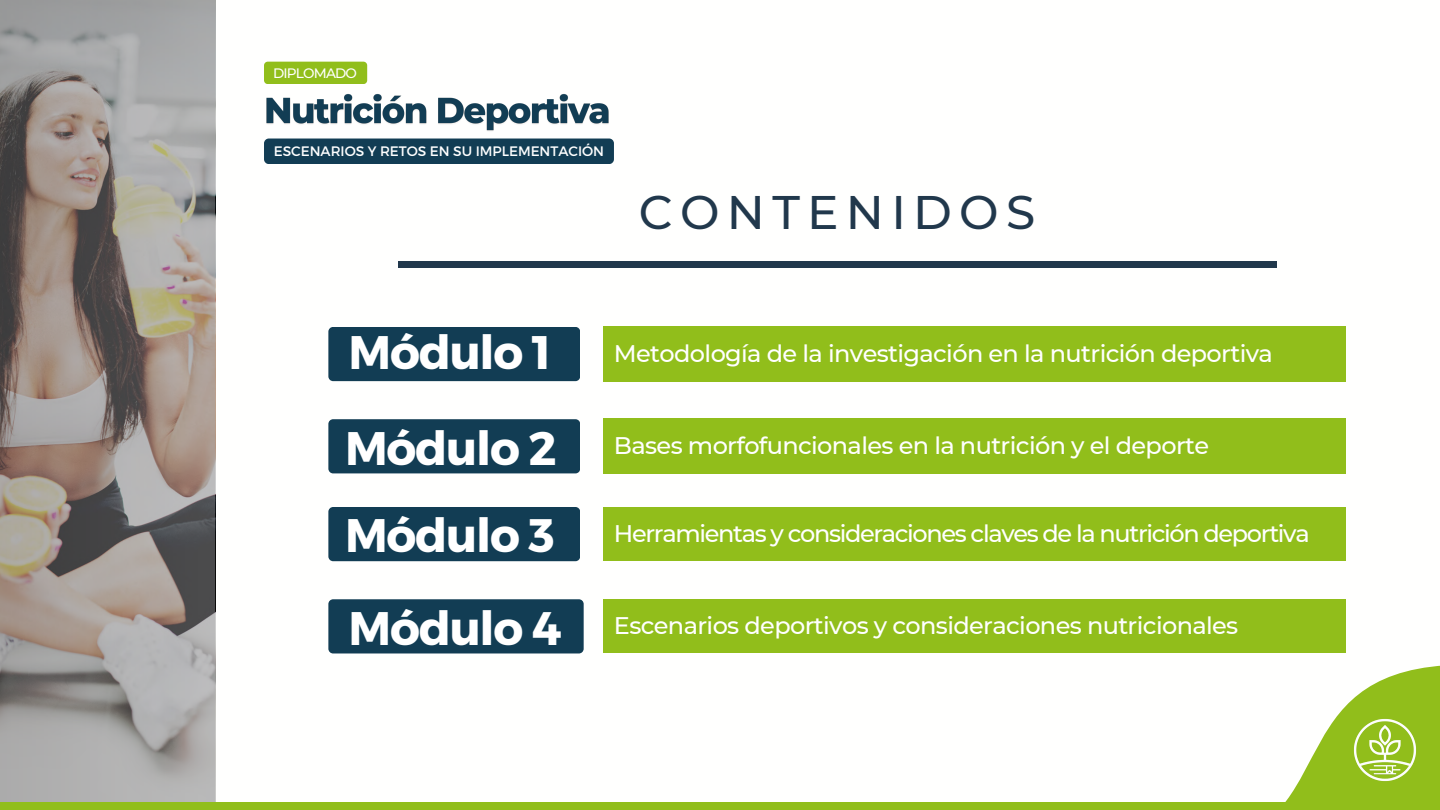
<style>
.page{position:relative;width:1440px;height:810px;background:#fff}
.page>*{position:absolute;margin:0;border:0;box-sizing:border-box;transform-origin:0 0}
.t1{font:700 47px "Montserrat";letter-spacing:-.025em;color:#fff}
.t2{font:500 47px "Montserrat";letter-spacing:.155em;color:#21384c}
.t3{font:500 24px "Montserrat";letter-spacing:-.025em;color:#fff}
.t4{font:500 24px "Montserrat";letter-spacing:-.055em;color:#fff}
.t5{font:13.7px "Montserrat";color:#fff}
.t6{font:500 13.6px "Montserrat";letter-spacing:-.06em;color:#fff}
</style>
<div class="page">
<svg style="left:0;top:0;width:214px;height:802px;background:#98918c"></svg>
<svg style="left:1285px;top:665px;width:155px;height:145px"></svg>
<img style="left:1343px;top:709px;width:84px;height:83px">
<div style="left:0;top:802px;width:1405px;height:8px;background:#91be1b"></div>
<div style="left:328px;top:327px;width:252px;height:54px;background:#123d54;border-radius:5px"></div>
<div style="left:398px;top:262px;width:878px;height:6px;background:#21384c"></div>
<div style="left:603px;top:326px;width:743px;height:56px;background:#91be1b"></div>
<div style="left:328px;top:419px;width:252px;height:54px;background:#123d54;border-radius:5px"></div>
<div style="left:603px;top:419px;width:743px;height:55px;background:#91be1b"></div>
<div style="left:328px;top:507px;width:252px;height:54px;background:#123d54;border-radius:5px"></div>
<div style="left:328px;top:599px;width:256px;height:54px;background:#123d54;border-radius:5px"></div>
<div style="left:603px;top:507px;width:743px;height:54px;background:#91be1b"></div>
<div style="left:603px;top:599px;width:743px;height:54px;background:#91be1b"></div>
<div style="left:264px;top:62px;width:103px;height:22px;background:#91be1b;border-radius:4px"></div>
<img style="left:266px;top:94px;width:343px;height:37px">
<div style="left:264px;top:139px;width:350px;height:25px;background:#123d54;border-radius:5px"></div>
<h2 class="t6" style="left:273px;top:65px;width:85px">DIPLOMADO</h2>
<h4 class="t5" style="left:274px;top:142px;width:332px">ESCENARIOS Y RETOS EN SU IMPLEMENTACIÓN</h4>
<h2 class="t2" style="left:639px;top:184px;width:398px">CONTENIDOS</h2>
<p class="t1" style="left:348px;top:322px;width:204px">Módulo 1</p>
<h5 class="t3" style="left:614px;top:338px;width:661px">Metodología de la investigación en la nutrición deportiva</h5>
<h1 class="t1" style="left:345px;top:417px;width:213px">Módulo 2</h1>
<h2 class="t1" style="left:345px;top:505px;width:211px">Módulo 3</h2>
<h4 class="t1" style="left:348px;top:597px;width:215px">Módulo 4</h4>
<h4 class="t3" style="left:614px;top:431px;width:597px">Bases morfofuncionales en la nutrición y el deporte</h4>
<h2 class="t4" style="left:614px;top:518px;width:697px">Herramientas y consideraciones claves de la nutrición deportiva</h2>
<h4 class="t3" style="left:614px;top:611px;width:626px">Escenarios deportivos y consideraciones nutricionales</h4>
</div>
